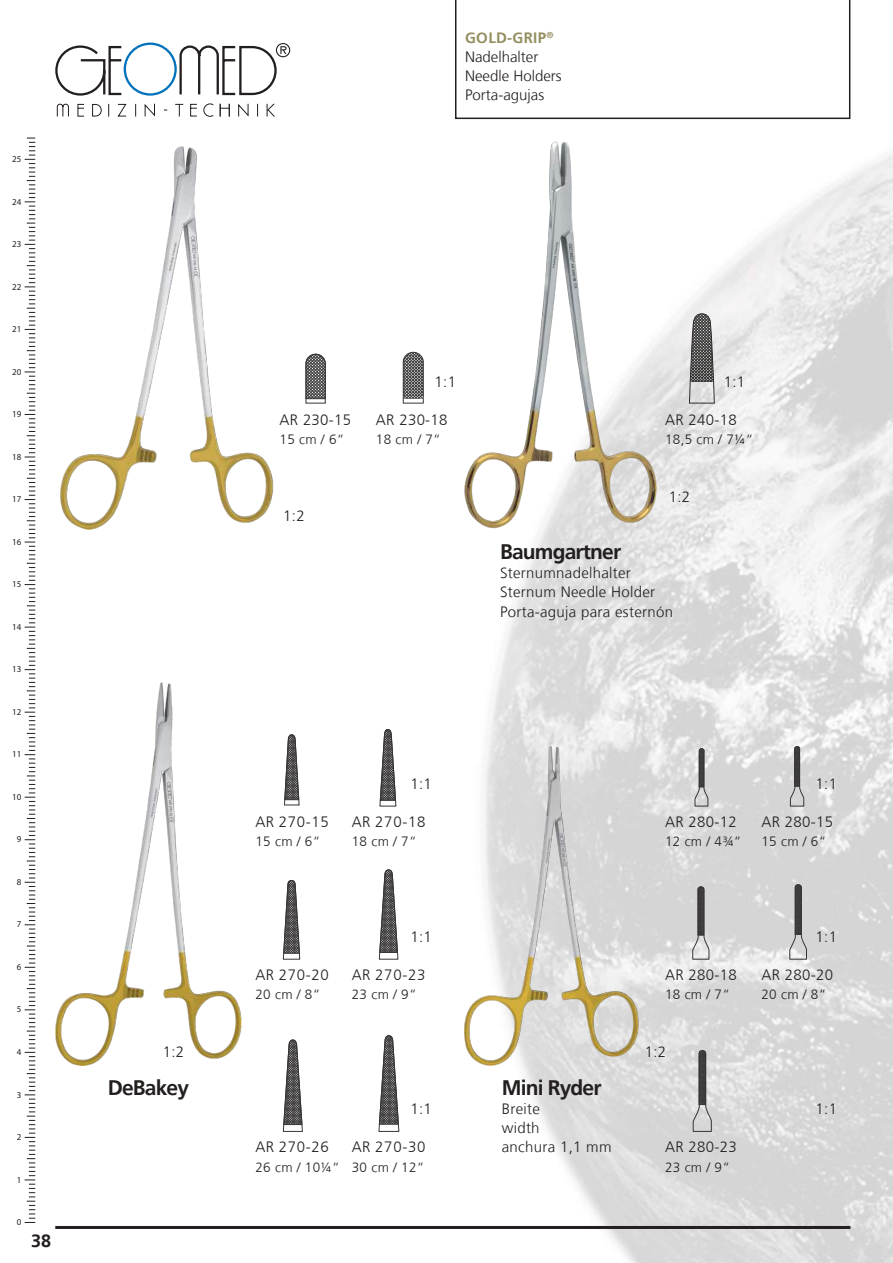
<style>
.page{position:relative;width:893px;height:1263px;background:#fff}
.page>*{position:absolute;margin:0;border:0;box-sizing:border-box;transform-origin:0 0}
.t1{font:700 21px "Frutiger LT Std";letter-spacing:-.04em;color:#241f1f}
.t2{font:700 18px "Frutiger LT Std";color:#241f1f}
.t3{font:300 15px/19.2px "Frutiger LT Std";letter-spacing:.02em;color:#241f1f}
.t4{font:300 15px/19.2px "Frutiger LT Std";color:#241f1f}
.t5{font:300 13.5px "Frutiger LT Std";letter-spacing:.02em;color:#241f1f}
.t6{font:9px "Myriad Pro";color:#241f1f}
.s1{font-weight:700;color:#948f60}
</style>
<div class="page">
<img style="left:76px;top:21px;width:817px;height:1242px">
<svg style="left:55px;top:43px;width:235px;height:74px"></svg>
<hr style="left:55px;top:1226px;width:795px;height:3px;background:#241f1f">
<svg style="left:455px;top:0;width:395px;height:119px"></svg>
<svg style="left:25px;top:138px;width:10px;height:1085px"></svg>
<img style="left:60px;top:147px;width:219px;height:383px">
<img style="left:465px;top:141px;width:191px;height:389px">
<img style="left:55px;top:683px;width:187px;height:382px">
<img style="left:465px;top:746px;width:173px;height:319px">
<svg style="left:305px;top:353px;width:21px;height:51px"></svg>
<svg style="left:402px;top:351px;width:22px;height:53px"></svg>
<svg style="left:689px;top:313px;width:26px;height:91px;background:#8d8c8c"></svg>
<svg style="left:379px;top:729px;width:18px;height:78px"></svg>
<svg style="left:283px;top:880px;width:18px;height:80px"></svg>
<svg style="left:378px;top:869px;width:21px;height:91px"></svg>
<svg style="left:283px;top:1039px;width:20px;height:93px"></svg>
<svg style="left:378px;top:1035px;width:22px;height:97px"></svg>
<svg style="left:284px;top:734px;width:16px;height:72px"></svg>
<svg style="left:694px;top:748px;width:15px;height:59px"></svg>
<svg style="left:790px;top:746px;width:14px;height:61px"></svg>
<svg style="left:692px;top:886px;width:18px;height:74px"></svg>
<svg style="left:789px;top:884px;width:18px;height:76px"></svg>
<svg style="left:692px;top:1050px;width:20px;height:82px;background:#abaaaa"></svg>
<p class="t6" style="left:12px;top:153px;width:11px">25</p>
<p class="t6" style="left:12px;top:196px;width:11px">24</p>
<p class="t6" style="left:12px;top:238px;width:11px">23</p>
<p class="t6" style="left:12px;top:281px;width:11px">22</p>
<p class="t6" style="left:12px;top:323px;width:11px">21</p>
<p class="t6" style="left:12px;top:366px;width:11px">20</p>
<p class="t6" style="left:12px;top:409px;width:11px">19</p>
<p class="t6" style="left:12px;top:451px;width:11px">18</p>
<p class="t6" style="left:12px;top:494px;width:11px">17</p>
<p class="t6" style="left:12px;top:536px;width:11px">16</p>
<p class="t6" style="left:12px;top:579px;width:11px">15</p>
<p class="t6" style="left:12px;top:621px;width:11px">14</p>
<p class="t6" style="left:12px;top:664px;width:11px">13</p>
<p class="t6" style="left:12px;top:706px;width:11px">12</p>
<p class="t6" style="left:12px;top:749px;width:11px">11</p>
<p class="t6" style="left:12px;top:791px;width:11px">10</p>
<p class="t6" style="left:17px;top:834px;width:6px">9</p>
<p class="t6" style="left:17px;top:876px;width:6px">8</p>
<p class="t6" style="left:17px;top:919px;width:6px">7</p>
<p class="t6" style="left:17px;top:961px;width:6px">6</p>
<p class="t6" style="left:17px;top:1004px;width:6px">5</p>
<p class="t6" style="left:17px;top:1046px;width:6px">4</p>
<p class="t6" style="left:17px;top:1089px;width:6px">3</p>
<p class="t6" style="left:17px;top:1131px;width:6px">2</p>
<p class="t6" style="left:17px;top:1174px;width:6px">1</p>
<p class="t6" style="left:17px;top:1216px;width:6px">0</p>
<p class="t2" style="left:31px;top:1230px;width:22px">38</p>
<p class="t4" style="left:465px;top:28px;width:98px"><span class="s1">GOLD-GRIP</span><sup>®<br></sup>Nadelhalter<br>Needle Holders<br>Porta-agujas</p>
<p class="t3" style="left:280px;top:411px;width:73px">AR 230-15</p>
<p class="t5" style="left:280px;top:432px;width:66px">15 cm / 6“</p>
<p class="t3" style="left:283px;top:506px;width:23px">1:2</p>
<p class="t3" style="left:435px;top:372px;width:23px">1:1</p>
<p class="t3" style="left:724px;top:372px;width:23px">1:1</p>
<p class="t3" style="left:376px;top:411px;width:73px">AR 230-18</p>
<p class="t5" style="left:376px;top:432px;width:66px">18 cm / 7“</p>
<p class="t3" style="left:665px;top:411px;width:73px">AR 240-18</p>
<p class="t5" style="left:665px;top:432px;width:90px">18,5 cm / 7¼“</p>
<h1 class="t1" style="left:500px;top:539px;width:123px">Baumgartner</h1>
<p class="t3" style="left:669px;top:487px;width:23px">1:2</p>
<p class="t3" style="left:500px;top:564px;width:175px">Sternumnadelhalter<br>Sternum Needle Holder<br>Porta-aguja para esternón</p>
<p class="t3" style="left:410px;top:774px;width:23px">1:1</p>
<p class="t3" style="left:816px;top:774px;width:23px">1:1</p>
<p class="t3" style="left:255px;top:812px;width:75px">AR 270-15</p>
<p class="t5" style="left:255px;top:834px;width:66px">15 cm / 6“</p>
<p class="t3" style="left:352px;top:812px;width:75px">AR 270-18</p>
<p class="t5" style="left:352px;top:834px;width:66px">18 cm / 7“</p>
<p class="t3" style="left:665px;top:812px;width:73px">AR 280-12</p>
<p class="t5" style="left:665px;top:834px;width:78px">12 cm / 4¾“</p>
<p class="t3" style="left:761px;top:812px;width:73px">AR 280-15</p>
<p class="t5" style="left:761px;top:834px;width:66px">15 cm / 6“</p>
<p class="t3" style="left:255px;top:966px;width:75px">AR 270-20</p>
<p class="t5" style="left:255px;top:987px;width:66px">20 cm / 8“</p>
<p class="t3" style="left:410px;top:927px;width:23px">1:1</p>
<p class="t3" style="left:352px;top:966px;width:75px">AR 270-23</p>
<p class="t5" style="left:352px;top:987px;width:66px">23 cm / 9“</p>
<p class="t3" style="left:665px;top:966px;width:73px">AR 280-18</p>
<p class="t5" style="left:665px;top:987px;width:66px">18 cm / 7“</p>
<p class="t3" style="left:163px;top:1042px;width:23px">1:2</p>
<p class="t3" style="left:645px;top:1042px;width:23px">1:2</p>
<h1 class="t1" style="left:108px;top:1075px;width:83px">DeBakey</h1>
<h1 class="t1" style="left:502px;top:1075px;width:101px">Mini Ryder</h1>
<p class="t3" style="left:255px;top:1138px;width:75px">AR 270-26</p>
<p class="t5" style="left:255px;top:1159px;width:86px">26 cm / 10¼“</p>
<p class="t3" style="left:410px;top:1099px;width:23px">1:1</p>
<p class="t3" style="left:352px;top:1138px;width:75px">AR 270-30</p>
<p class="t5" style="left:352px;top:1159px;width:74px">30 cm / 12“</p>
<p class="t3" style="left:502px;top:1099px;width:111px">Breite<br>width<br>anchura 1,1 mm</p>
<p class="t3" style="left:665px;top:1138px;width:73px">AR 280-23</p>
<p class="t5" style="left:665px;top:1159px;width:66px">23 cm / 9“</p>
<p class="t3" style="left:816px;top:927px;width:23px">1:1</p>
<p class="t3" style="left:761px;top:966px;width:73px">AR 280-20</p>
<p class="t5" style="left:761px;top:987px;width:66px">20 cm / 8“</p>
<p class="t3" style="left:816px;top:1099px;width:23px">1:1</p>
</div>
